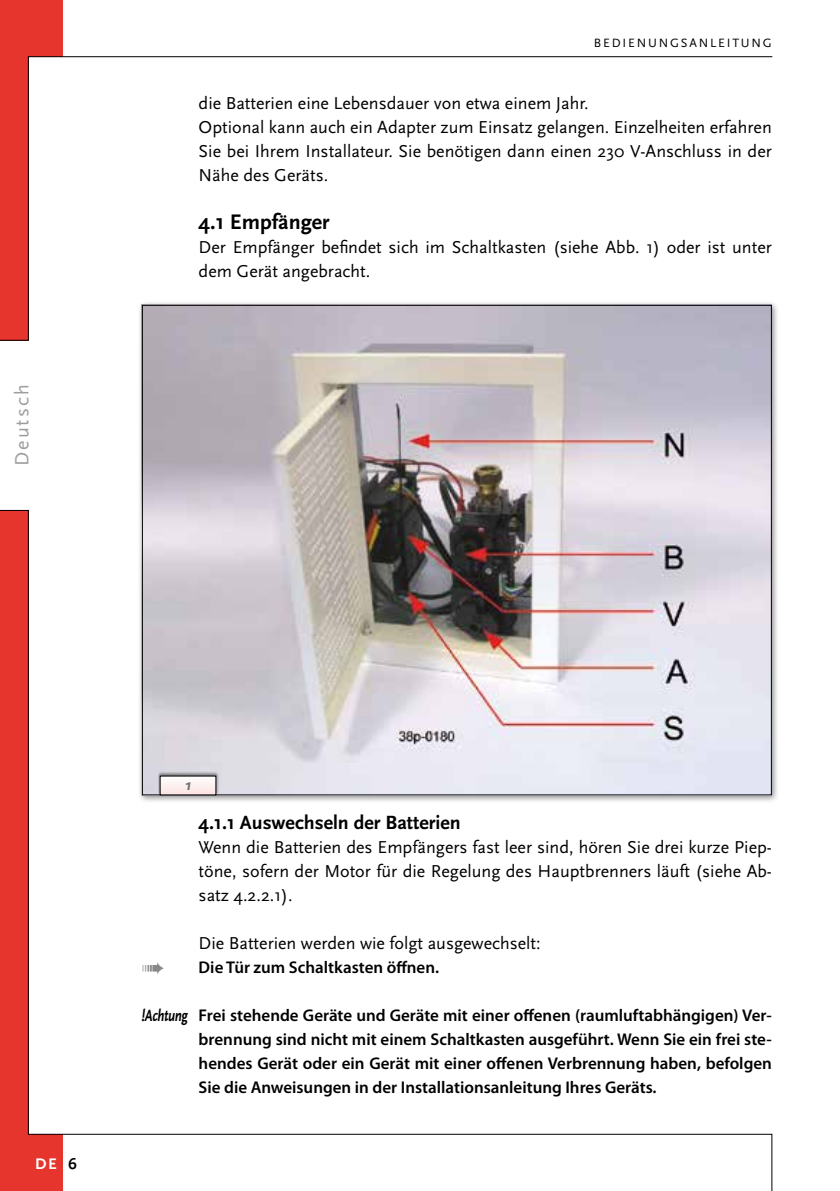
<style>
.page{position:relative;width:840px;height:1191px;background:#fff}
.page>*{position:absolute;margin:0;border:0;box-sizing:border-box;transform-origin:0 0}
.t1{font:700 22px "Scala Sans";color:#000}
.t2{font:700 20px "Scala Sans";color:#000}
.t3{font:20px "Scala Sans";letter-spacing:.105em;color:#9c9e9f}
.t4{font:18px/24px "Scala Sans";color:#000}
.t5{font:600 17px/24px "Myriad Pro";color:#000;text-align:justify}
.t6{font:700 16px "Scala Sans";color:#fff}
.t7{font:700 16px "Scala Sans";color:#000}
.t8{font:italic 700 16px "Scala Sans";color:#707172}
.t9{font:12.6px "Scala Sans";letter-spacing:.145em;color:#000}
.s1{font-family:"Scala Sans";font-weight:700;font-style:italic}
</style>
<div class="page">
<svg style="left:0;top:57px;width:29px;height:283px;background:#dc332a"></svg>
<svg style="left:0;top:510px;width:29px;height:624px;background:#dc332a"></svg>
<div style="left:137px;top:300px;width:642px;height:503px;background:#000;opacity:.45"></div>
<img style="left:144px;top:307px;width:625px;height:486px">
<div style="left:157px;top:771px;width:62px;height:25px;background:#000;opacity:.45"></div>
<div style="left:160px;top:776px;width:56px;height:19px;background:linear-gradient(to right,#fdf0f0,#fdf1f0)"></div>
<div style="left:0;top:1134px;width:62px;height:57px;background:#e5352c"></div>
<div style="left:0;top:0;width:62px;height:57px;background:#e5352c"></div>
<hr style="left:28px;top:56px;width:743px;height:1px;background:#000">
<svg style="left:28px;top:1133px;width:744px;height:58px"></svg>
<p class="t3" style="left:11px;top:466px;width:83px;rotate:-90deg">Deutsch</p>
<p class="t9" style="left:593px;top:36px;width:179px">BEDIENUNGSANLEITUNG</p>
<p class="t4" style="left:198px;top:92px;width:574px">die Batterien eine Lebensdauer von etwa einem Jahr.<br>Optional kann auch ein Adapter zum Einsatz gelangen. Einzelheiten erfahren Sie bei Ihrem Installateur. Sie benötigen dann einen 230 V-Anschluss in der Nähe des Geräts.</p>
<p class="t1" style="left:198px;top:210px;width:132px">4.1 Empfänger</p>
<p class="t4" style="left:198px;top:236px;width:574px">Der Empfänger befindet sich im Schaltkasten (siehe Abb. 1) oder ist unter dem Gerät angebracht.</p>
<p class="t6" style="left:35px;top:1154px;width:23px">DE</p>
<p class="t7" style="left:68px;top:1154px;width:10px">6</p>
<p class="t8" style="left:185px;top:776px;width:7px">1</p>
<p class="t2" style="left:198px;top:812px;width:263px">4.1.1 Auswechseln der Batterien</p>
<p class="t4" style="left:198px;top:836px;width:574px;text-align:justify">Wenn die Batterien des Empfängers fast leer sind, hören Sie drei kurze Piep&shy;töne, sofern der Motor für die Regelung des Hauptbrenners läuft (siehe Ab&shy;satz 4.2.2.1).</p>
<p class="t4" style="left:198px;top:932px;width:343px">Die Batterien werden wie folgt ausgewechselt:</p>
<p class="t5" style="left:198px;top:955px;width:242px">Die Tür zum Schaltkasten öffnen.</p>
<p class="t5" style="left:198px;top:1003px;width:574px;text-indent:-57px"><span class="s1">!Achtung</span> Frei stehende Geräte und Geräte mit einer offenen (raumluftabhängigen) Ver&shy;brennung sind nicht mit einem Schaltkasten ausgeführt. Wenn Sie ein frei ste&shy;hendes Gerät oder ein Gerät mit einer offenen Verbrennung haben, befolgen Sie die Anweisungen in der Installationsanleitung Ihres Geräts.</p>
</div>
